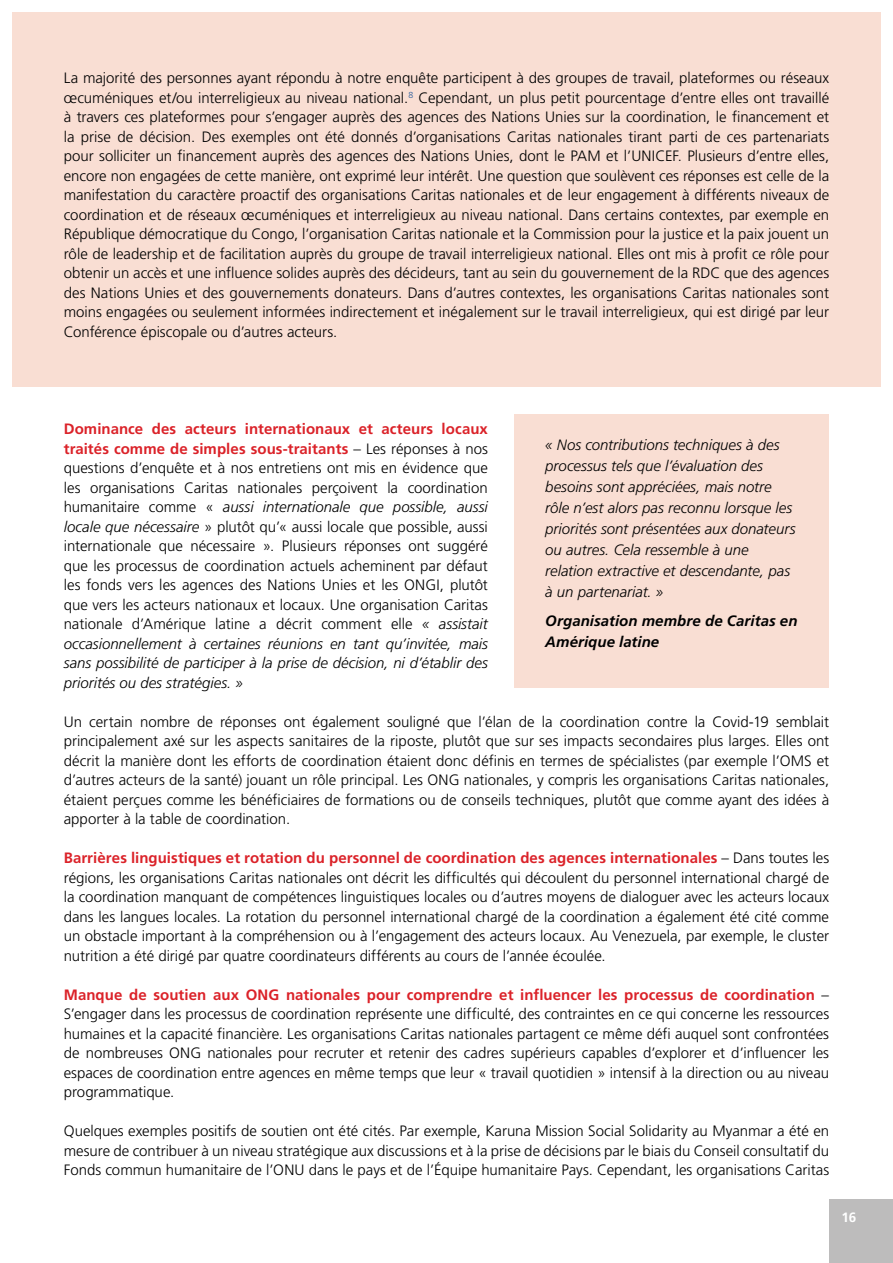
<style>
.page{position:relative;width:893px;height:1263px;background:#fff}
.page>*{position:absolute;margin:0;border:0;box-sizing:border-box;transform-origin:0 0}
.t1{font:15px/19.5px "Frutiger LT 45 Lt";color:#000;text-align:justify}
.t2{font:15px/21px "Frutiger LT 46 Lt It";color:#000;text-align:justify}
.t3{font:15px/19.5px "Frutiger LT 65 Bd";letter-spacing:.005em;color:#db2229}
.t4{font:15px/21px "Frutiger LT 66 Bd It";letter-spacing:.005em;color:#000}
.t5{font:13.5px "Frutiger LT 65 Bd";color:#fff}
.s1{font-family:"Frutiger LT 45 Lt";color:#000}
.s2{font-family:"Frutiger LT 45 Lt"}
.s3{font-family:"Frutiger LT 46 Lt It"}
</style>
<div class="page">
<div style="left:0;top:0;width:893px;height:387px;background:#f9ded3"></div>
<div style="left:0;top:0;width:893px;height:1263px;border:12px solid #fff"></div>
<div style="left:829px;top:1199px;width:64px;height:64px;background:#bdbcbc"></div>
<div style="left:514px;top:415px;width:315px;height:273px;background:#f9ded3"></div>
<p class="t1" style="left:64px;top:69px;width:767px">La majorité des personnes ayant répondu à notre enquête participent à des groupes de travail, plateformes ou réseaux œcuméniques et/ou interreligieux au niveau national.<sup>8</sup> Cependant, un plus petit pourcentage d’entre elles ont travaillé à travers ces plateformes pour s’engager auprès des agences des Nations Unies sur la coordination, le financement et la prise de décision. Des exemples ont été donnés d’organisations Caritas nationales tirant parti de ces partenariats pour solliciter un financement auprès des agences des Nations Unies, dont le PAM et l’UNICEF. Plusieurs d’entre elles, encore non engagées de cette manière, ont exprimé leur intérêt. Une question que soulèvent ces réponses est celle de la manifestation du caractère proactif des organisations Caritas nationales et de leur engagement à différents niveaux de coordination et de réseaux œcuméniques et interreligieux au niveau national. Dans certains contextes, par exemple en République démocratique du Congo, l’organisation Caritas nationale et la Commission pour la justice et la paix jouent un rôle de leadership et de facilitation auprès du groupe de travail interreligieux national. Elles ont mis à profit ce rôle pour obtenir un accès et une influence solides auprès des décideurs, tant au sein du gouvernement de la RDC que des agences des Nations Unies et des gouvernements donateurs. Dans d’autres contextes, les organisations Caritas nationales sont moins engagées ou seulement informées indirectement et inégalement sur le travail interreligieux, qui est dirigé par leur Conférence épiscopale ou d’autres acteurs.</p>
<p class="t3" style="left:64px;top:420px;width:426px">Dominance des acteurs internationaux et acteurs locaux traités comme de simples sous-traitants <span class="s1">– Les réponses à nos</span></p>
<p class="t1" style="left:64px;top:459px;width:426px">questions d’enquête et à nos entretiens ont mis en évidence que les organisations Caritas nationales perçoivent la coordination</p>
<p class="t2" style="left:64px;top:497px;width:426px"><span class="s2">humanitaire comme «</span> aussi internationale que possible, aussi</p>
<p class="t1" style="left:64px;top:517px;width:426px"><span class="s3">locale que nécessaire</span> » plutôt qu’« aussi locale que possible, aussi internationale que nécessaire ». Plusieurs réponses ont suggéré que les processus de coordination actuels acheminent par défaut les fonds vers les agences des Nations Unies et les ONGI, plutôt que vers les acteurs nationaux et locaux. Une organisation Caritas nationale d’Amérique latine a décrit comment elle <span class="s3">« assistait</span></p>
<p class="t2" style="left:64px;top:634px;width:426px;line-height:19.5px">occasionnellement à certaines réunions en tant qu’invitée, mais sans possibilité de participer à la prise de décision, ni d’établir des priorités ou des stratégies. »</p>
<p class="t1" style="left:64px;top:712px;width:767px">Un certain nombre de réponses ont également souligné que l’élan de la coordination contre la Covid-19 semblait principalement axé sur les aspects sanitaires de la riposte, plutôt que sur ses impacts secondaires plus larges. Elles ont décrit la manière dont les efforts de coordination étaient donc définis en termes de spécialistes (par exemple l’OMS et d’autres acteurs de la santé) jouant un rôle principal. Les ONG nationales, y compris les organisations Caritas nationales, étaient perçues comme les bénéficiaires de formations ou de conseils techniques, plutôt que comme ayant des idées à apporter à la table de coordination.</p>
<p class="t3" style="left:64px;top:848px;width:767px">Barrières linguistiques et rotation du personnel de coordination des agences internationales <span class="s1">– Dans toutes les</span></p>
<p class="t1" style="left:64px;top:868px;width:767px">régions, les organisations Caritas nationales ont décrit les difficultés qui découlent du personnel international chargé de la coordination manquant de compétences linguistiques locales ou d’autres moyens de dialoguer avec les acteurs locaux dans les langues locales. La rotation du personnel international chargé de la coordination a également été cité comme un obstacle important à la compréhension ou à l’engagement des acteurs locaux. Au Venezuela, par exemple, le cluster nutrition a été dirigé par quatre coordinateurs différents au cours de l’année écoulée.</p>
<p class="t3" style="left:64px;top:985px;width:767px">Manque de soutien aux ONG nationales pour comprendre et influencer les processus de coordination <span class="s1">–</span></p>
<p class="t1" style="left:64px;top:1004px;width:767px">S’engager dans les processus de coordination représente une difficulté, des contraintes en ce qui concerne les ressources humaines et la capacité financière. Les organisations Caritas nationales partagent ce même défi auquel sont confrontées de nombreuses ONG nationales pour recruter et retenir des cadres supérieurs capables d’explorer et d’influencer les espaces de coordination entre agences en même temps que leur « travail quotidien » intensif à la direction ou au niveau programmatique.</p>
<p class="t1" style="left:64px;top:1121px;width:767px">Quelques exemples positifs de soutien ont été cités. Par exemple, Karuna Mission Social Solidarity au Myanmar a été en mesure de contribuer à un niveau stratégique aux discussions et à la prise de décisions par le biais du Conseil consultatif du Fonds commun humanitaire de l’ONU dans le pays et de l’Équipe humanitaire Pays. Cependant, les organisations Caritas</p>
<p class="t2" style="left:545px;top:434px;width:252px;text-align:left">« Nos contributions techniques à des processus tels que l’évaluation des besoins sont appréciées, mais notre rôle n’est alors pas reconnu lorsque les priorités sont présentées aux donateurs ou autres. Cela ressemble à une relation extractive et descendante, pas à un partenariat. »</p>
<p class="t4" style="left:545px;top:610px;width:254px">Organisation membre de Caritas en<br>Amérique latine</p>
<p class="t5" style="left:841px;top:1209px;width:16px">1 46</p>
</div>
